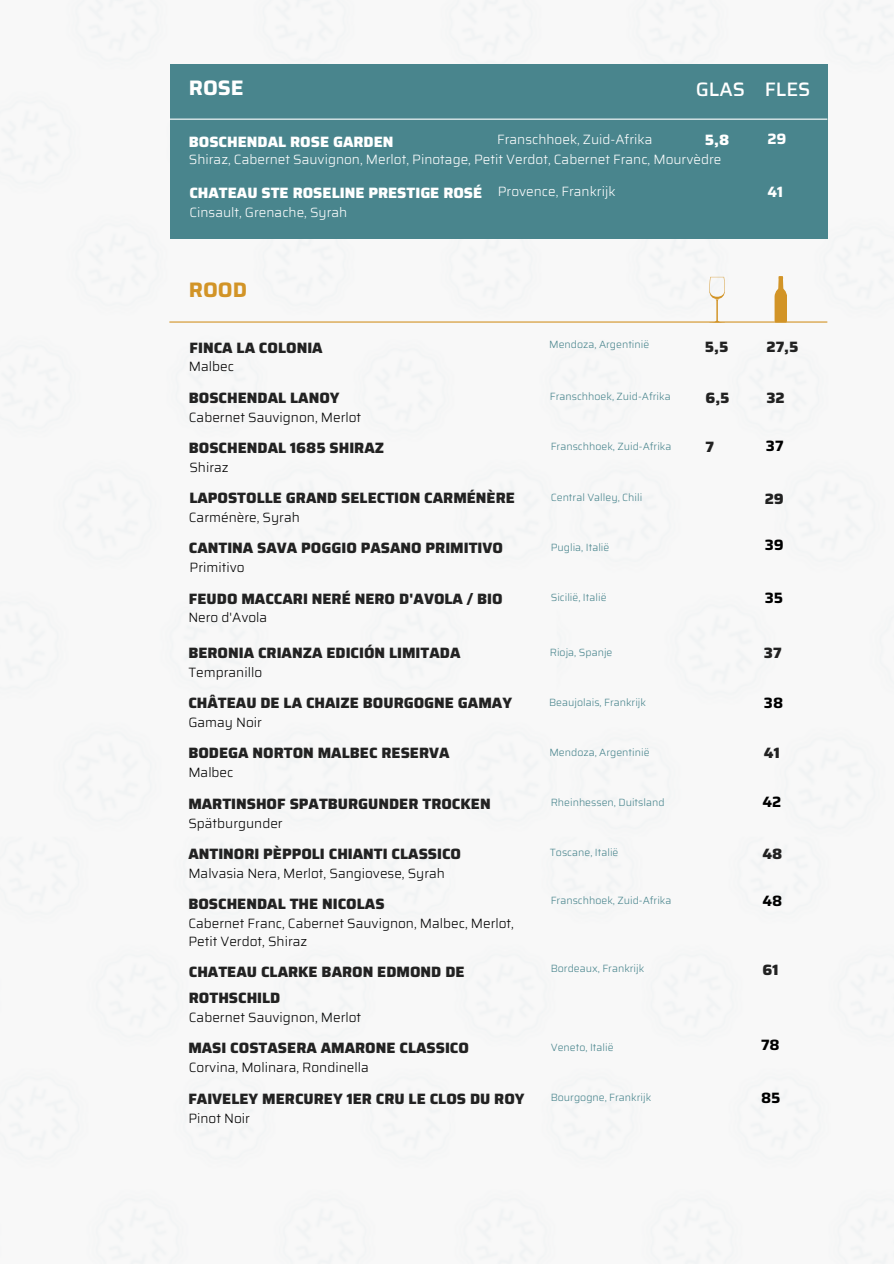
<style>
.page{position:relative;width:894px;height:1264px;background:#fff}
.page>*{position:absolute;margin:0;border:0;box-sizing:border-box;transform-origin:0 0}
.t1{font:700 21px "Saira";color:#fff}
.t2{font:700 21px "Saira";color:#d29427}
.t3{font:500 19.5px "Saira";color:#fff}
.t4{font:800 15px "Saira";color:#222}
.t5{font:800 15px "Saira";color:#fff}
.t6{font:700 15px "Saira";color:#000}
.t7{font:700 15px "Saira";color:#fff}
.t8{font:300 13.5px/18px "Saira";color:#000}
.t9{font:300 13.5px "Saira";color:#fff}
.t10{font:300 10.5px "Saira";color:#49858d}
</style>
<div class="page">
<img style="left:0;top:0;width:893px;height:1263px">
<div style="left:170px;top:64px;width:657px;height:175px;background:#49858d"></div>
<hr style="left:169px;top:119px;width:658px;height:1px;background:#fff">
<hr style="left:169px;top:321px;width:658px;height:1px;background:#d29427">
<svg style="left:709px;top:277px;width:15px;height:45px"></svg>
<svg style="left:774px;top:276px;width:12px;height:46px"></svg>
<h2 class="t1" style="left:189px;top:71px;width:57px">ROSE</h2>
<p class="t3" style="left:695px;top:74px;width:51px">GLAS</p>
<p class="t3" style="left:764px;top:74px;width:47px">FLES</p>
<h3 class="t9" style="left:497px;top:129px;width:157px">Franschhoek, Zuid-Afrika</h3>
<h2 class="t5" style="left:704px;top:128px;width:26px">5,8</h2>
<h1 class="t5" style="left:189px;top:130px;width:206px">BOSCHENDAL ROSE GARDEN</h1>
<h1 class="t9" style="left:189px;top:149px;width:534px">Shiraz, Cabernet Sauvignon, Merlot, Pinotage, Petit Verdot, Cabernet Franc, Mourvèdre</h1>
<h1 class="t7" style="left:767px;top:127px;width:21px">29</h1>
<h2 class="t5" style="left:189px;top:181px;width:294px">CHATEAU STE ROSELINE PRESTIGE ROSÉ</h2>
<p class="t9" style="left:497px;top:180px;width:119px">Provence, Frankrijk</p>
<h3 class="t7" style="left:767px;top:180px;width:17px">41</h3>
<p class="t9" style="left:189px;top:202px;width:159px">Cinsault, Grenache, Syrah</p>
<h2 class="t2" style="left:189px;top:273px;width:60px">ROOD</h2>
<h3 class="t10" style="left:549px;top:335px;width:102px">Mendoza, Argentinië</h3>
<h2 class="t4" style="left:704px;top:335px;width:25px">5,5</h2>
<h3 class="t4" style="left:189px;top:335px;width:135px">FINCA LA COLONIA</h3>
<p class="t4" style="left:766px;top:335px;width:34px">27,5</p>
<h3 class="t8" style="left:189px;top:358px;width:47px">Malbec</h3>
<p class="t4" style="left:189px;top:385px;width:152px">BOSCHENDAL LANOY</p>
<p class="t4" style="left:766px;top:385px;width:20px">32</p>
<p class="t8" style="left:189px;top:408px;width:174px">Cabernet Sauvignon, Merlot</p>
<h1 class="t4" style="left:189px;top:436px;width:197px">BOSCHENDAL 1685 SHIRAZ</h1>
<h2 class="t8" style="left:189px;top:458px;width:41px">Shiraz</h2>
<h2 class="t10" style="left:549px;top:388px;width:122px">Franschhoek, Zuid-Afrika</h2>
<h3 class="t4" style="left:705px;top:385px;width:26px">6,5</h3>
<h2 class="t10" style="left:550px;top:438px;width:122px">Franschhoek, Zuid-Afrika</h2>
<p class="t6" style="left:765px;top:434px;width:19px">37</p>
<h3 class="t4" style="left:705px;top:435px;width:10px">7</h3>
<h3 class="t4" style="left:189px;top:486px;width:327px">LAPOSTOLLE GRAND SELECTION CARMÉNÈRE</h3>
<h2 class="t4" style="left:764px;top:487px;width:21px">29</h2>
<p class="t8" style="left:189px;top:508px;width:112px">Carménère, Syrah</p>
<h3 class="t10" style="left:550px;top:489px;width:93px">Central Valley, Chili</h3>
<h3 class="t4" style="left:189px;top:536px;width:315px">CANTINA SAVA POGGIO PASANO PRIMITIVO</h3>
<p class="t8" style="left:189px;top:558px;width:57px">Primitivo</p>
<h2 class="t4" style="left:189px;top:586px;width:315px">FEUDO MACCARI NERÉ NERO D'AVOLA / BIO</h2>
<p class="t8" style="left:188px;top:608px;width:80px">Nero d'Avola</p>
<p class="t10" style="left:550px;top:539px;width:60px">Puglia, Italië</p>
<h2 class="t6" style="left:764px;top:533px;width:20px">39</h2>
<p class="t10" style="left:550px;top:589px;width:57px">Sicilië, Italië</p>
<h2 class="t6" style="left:764px;top:585px;width:20px">35</h2>
<p class="t4" style="left:188px;top:641px;width:273px">BERONIA CRIANZA EDICIÓN LIMITADA</p>
<p class="t4" style="left:763px;top:641px;width:19px">37</p>
<h2 class="t8" style="left:188px;top:663px;width:75px">Tempranillo</h2>
<p class="t4" style="left:188px;top:691px;width:325px">CHÂTEAU DE LA CHAIZE BOURGOGNE GAMAY</p>
<h3 class="t8" style="left:188px;top:713px;width:75px">Gamay Noir</h3>
<h2 class="t10" style="left:549px;top:643px;width:64px">Rioja, Spanje</h2>
<p class="t6" style="left:763px;top:691px;width:21px">38</p>
<p class="t10" style="left:549px;top:694px;width:98px">Beaujolais, Frankrijk</p>
<p class="t4" style="left:188px;top:741px;width:263px">BODEGA NORTON MALBEC RESERVA</p>
<h3 class="t4" style="left:763px;top:741px;width:17px">41</h3>
<h2 class="t8" style="left:188px;top:763px;width:47px">Malbec</h2>
<h3 class="t4" style="left:188px;top:791px;width:304px">MARTINSHOF SPATBURGUNDER TROCKEN</h3>
<p class="t8" style="left:188px;top:813px;width:96px">Spätburgunder</p>
<h2 class="t10" style="left:549px;top:744px;width:102px">Mendoza, Argentinië</h2>
<p class="t6" style="left:762px;top:790px;width:20px">42</p>
<h3 class="t10" style="left:550px;top:794px;width:115px">Rheinhessen, Duitsland</h3>
<p class="t4" style="left:188px;top:841px;width:274px">ANTINORI PÈPPOLI CHIANTI CLASSICO</p>
<p class="t4" style="left:762px;top:841px;width:21px">48</p>
<h2 class="t8" style="left:188px;top:864px;width:258px">Malvasia Nera, Merlot, Sangiovese, Syrah</h2>
<p class="t4" style="left:188px;top:892px;width:198px">BOSCHENDAL THE NICOLAS</p>
<h3 class="t8" style="left:188px;top:914px;width:327px">Cabernet Franc, Cabernet Sauvignon, Malbec, Merlot,<br>Petit Verdot, Shiraz</h3>
<h2 class="t10" style="left:549px;top:844px;width:70px">Toscane, Italië</h2>
<p class="t10" style="left:550px;top:892px;width:122px">Franschhoek, Zuid-Afrika</p>
<p class="t6" style="left:762px;top:889px;width:21px">48</p>
<p class="t4" style="left:189px;top:960px;width:277px">CHATEAU CLARKE BARON EDMOND DE</p>
<h3 class="t4" style="left:762px;top:957px;width:17px">61</h3>
<p class="t4" style="left:189px;top:986px;width:93px">ROTHSCHILD</p>
<h2 class="t8" style="left:189px;top:1008px;width:174px">Cabernet Sauvignon, Merlot</h2>
<h3 class="t4" style="left:188px;top:1036px;width:282px">MASI COSTASERA AMARONE CLASSICO</h3>
<p class="t8" style="left:189px;top:1058px;width:181px">Corvina, Molinara, Rondinella</p>
<h2 class="t10" style="left:550px;top:960px;width:95px">Bordeaux, Frankrijk</h2>
<p class="t6" style="left:760px;top:1033px;width:20px">78</p>
<h3 class="t10" style="left:550px;top:1039px;width:64px">Veneto, Italië</h3>
<p class="t4" style="left:188px;top:1086px;width:338px">FAIVELEY MERCUREY 1ER CRU LE CLOS DU ROY</p>
<p class="t8" style="left:188px;top:1108px;width:63px">Pinot Noir</p>
<h3 class="t10" style="left:550px;top:1089px;width:102px">Bourgogne, Frankrijk</h3>
<h2 class="t6" style="left:760px;top:1086px;width:21px">85</h2>
</div>
